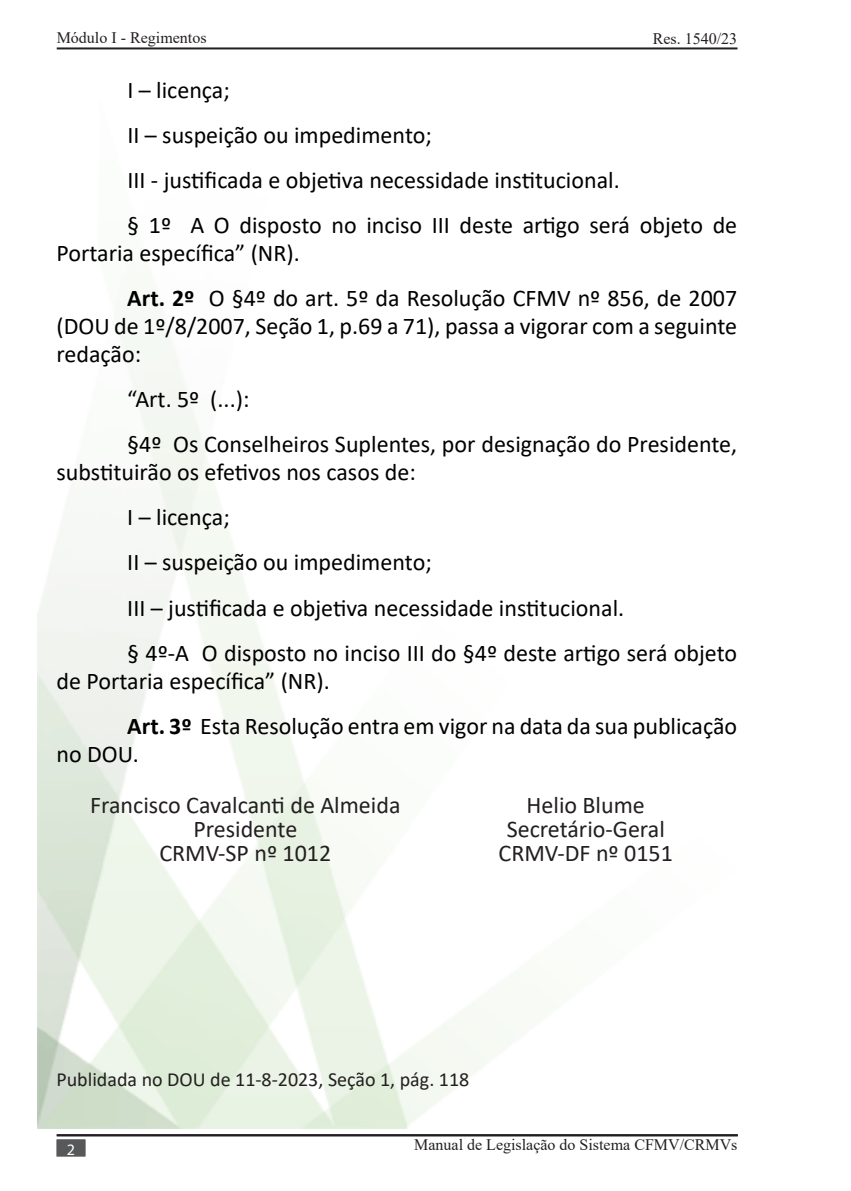
<style>
.page{position:relative;width:851px;height:1191px;background:#fff}
.page>*{position:absolute;margin:0;border:0;box-sizing:border-box;transform-origin:0 0}
.t1{font:24px/28px "Calibri";color:#000}
.t2{font:24px "Calibri";color:#231f20}
.t3{font:20px "Calibri";color:#231f20}
.t4{font:16px "Times New Roman";color:#231f20}
.t5{font:16px "Myriad Pro";color:#fff}
.s1{font-weight:700}
</style>
<div class="page">
<hr style="left:57px;top:47px;width:680px;height:2px;background:#231f20">
<hr style="left:57px;top:1134px;width:680px;height:2px;background:#231f20">
<div style="left:57px;top:1139px;width:28px;height:17px;background:#57585a;border:2px solid #57585a"></div>
<p class="t4" style="left:57px;top:26px;width:151px">Módulo I - Regimentos</p>
<p class="t4" style="left:652px;top:28px;width:86px">Res. 1540/23</p>
<p class="t1" style="left:127px;top:76px;width:104px">I – licença;</p>
<p class="t1" style="left:127px;top:121px;width:306px">II – suspeição ou impedimento;</p>
<p class="t1" style="left:127px;top:166px;width:494px">III - justificada e objetiva necessidade institucional.</p>
<p class="t1" style="left:56px;top:211px;width:682px;text-indent:71px">§ 1º A O disposto no inciso III deste artigo será objeto de<br>Portaria específica” (NR).</p>
<p class="t1" style="left:56px;top:284px;width:682px;text-align:justify;text-indent:71px"><span class="s1">Art. 2º</span> O §4º do art. 5º da Resolução CFMV nº 856, de 2007 (DOU de 1º/8/2007, Seção 1, p.69 a 71), passa a vigorar com a seguinte redação:</p>
<p class="t1" style="left:127px;top:385px;width:124px">“Art. 5º (...):</p>
<p class="t1" style="left:56px;top:430px;width:682px;text-indent:71px">§4º Os Conselheiros Suplentes, por designação do Presidente, substituirão os efetivos nos casos de:</p>
<p class="t1" style="left:127px;top:503px;width:104px">I – licença;</p>
<p class="t1" style="left:127px;top:548px;width:306px">II – suspeição ou impedimento;</p>
<p class="t1" style="left:127px;top:593px;width:498px">III – justificada e objetiva necessidade institucional.</p>
<p class="t1" style="left:56px;top:638px;width:682px;text-indent:71px">§ 4º-A O disposto no inciso III do §4º deste artigo será objeto de Portaria específica” (NR).</p>
<p class="t1" style="left:56px;top:711px;width:682px;text-indent:71px"><span class="s1">Art. 3º</span> Esta Resolução entra em vigor na data da sua publicação no DOU.</p>
<p class="t2" style="left:90px;top:788px;width:312px">Francisco Cavalcanti de Almeida</p>
<p class="t2" style="left:193px;top:812px;width:105px">Presidente</p>
<p class="t2" style="left:159px;top:836px;width:173px">CRMV-SP nº 1012</p>
<p class="t2" style="left:526px;top:788px;width:120px">Helio Blume</p>
<p class="t2" style="left:506px;top:812px;width:160px">Secretário-Geral</p>
<p class="t2" style="left:498px;top:836px;width:176px">CRMV-DF nº 0151</p>
<p class="t3" style="left:56px;top:1065px;width:414px">Publidada no DOU de 11-8-2023, Seção 1, pág. 118</p>
<p class="t5" style="left:67px;top:1139px;width:10px">2</p>
<p class="t4" style="left:414px;top:1133px;width:325px">Manual de Legislação do Sistema CFMV/CRMVs</p>
</div>
